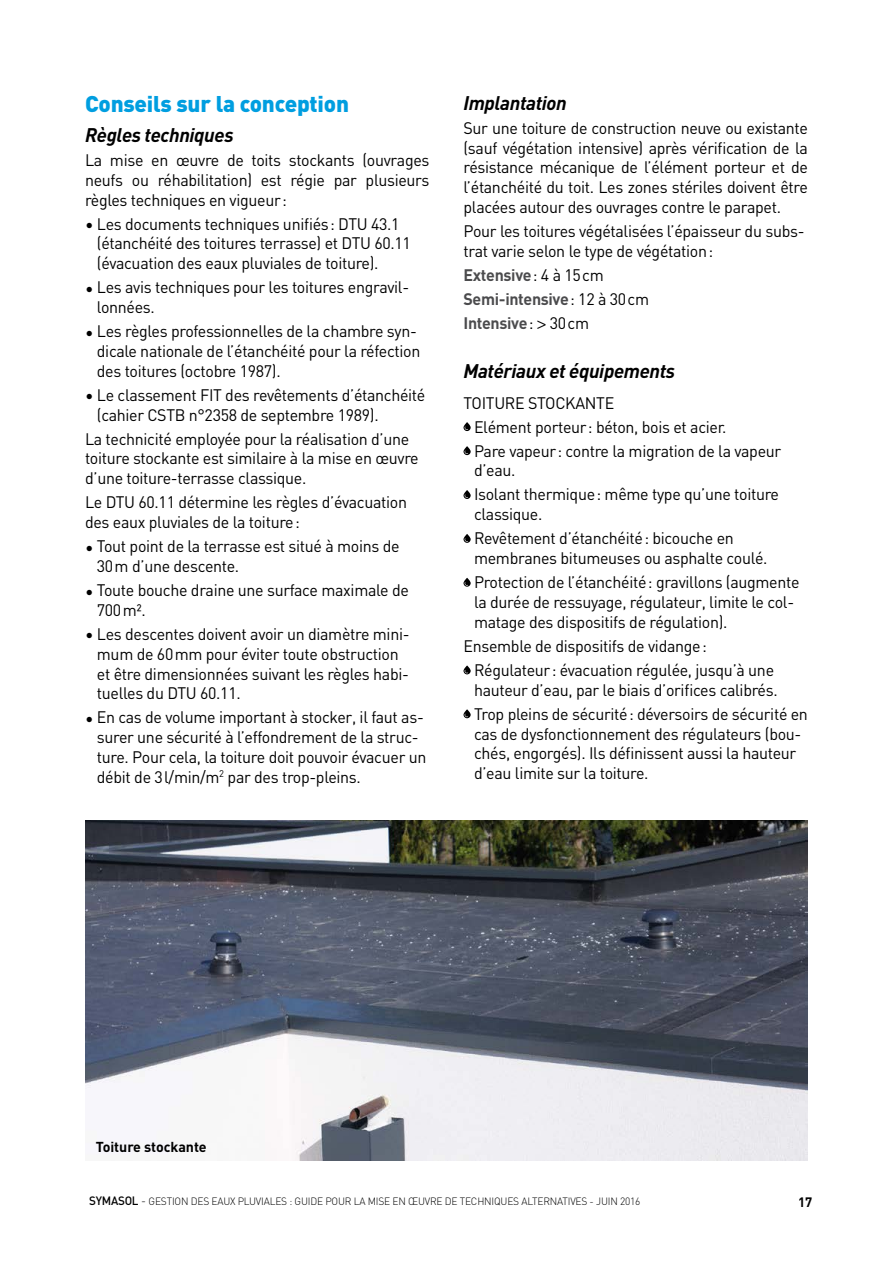
<style>
.page{position:relative;width:893px;height:1263px;background:#fff}
.page>*{position:absolute;margin:0;border:0;box-sizing:border-box;transform-origin:0 0}
.t1{font:900 22.5px "DIN";letter-spacing:-.01em;color:#009ee0}
.t2{font:italic 700 19.5px "DIN";letter-spacing:-.02em;color:#000}
.t3{font:16.5px/19.8px "DIN";letter-spacing:-.02em;color:#000}
.t4{font:700 16.5px/24px "DIN";letter-spacing:-.02em;color:#4b4b4d}
.t5{font:700 14.25px "DIN";letter-spacing:-.005em;color:#000}
.t6{font:700 13.5px "DIN";color:#000}
.t7{font:300 10.5px "DIN";letter-spacing:-.02em;color:#000}
.s1{font-weight:400;color:#000}
.s2{font-family:"Helvetica Neue";font-weight:400;color:#000}
.s3{font-weight:500;font-size:12px}
.s4{font-size:12px}
</style>
<div class="page">
<svg style="left:463px;top:422px;width:8px;height:9px"></svg>
<svg style="left:463px;top:446px;width:8px;height:9px"></svg>
<svg style="left:463px;top:490px;width:8px;height:9px"></svg>
<svg style="left:463px;top:534px;width:8px;height:9px"></svg>
<svg style="left:463px;top:578px;width:8px;height:9px"></svg>
<svg style="left:463px;top:665px;width:8px;height:9px"></svg>
<svg style="left:463px;top:709px;width:8px;height:9px"></svg>
<img style="left:85px;top:821px;width:723px;height:340px">
<h1 class="t1" style="left:85px;top:89px;width:265px">Conseils sur la conception</h1>
<p class="t2" style="left:85px;top:122px;width:150px">Règles techniques</p>
<p class="t3" style="left:85px;top:150px;width:346px;text-align:justify">La mise en œuvre de toits stockants (ouvrages neufs ou réhabilitation) est régie par plusieurs règles techniques en vigueur:</p>
<p class="t3" style="left:97px;top:213px;width:315px;text-indent:-12px">• Les documents techniques unifiés: DTU 43.1 (étanchéité des toitures terrasse) et DTU 60.11 (évacuation des eaux pluviales de toiture).</p>
<p class="t3" style="left:97px;top:277px;width:314px;text-indent:-12px">• Les avis techniques pour les toitures engravil&shy;lonnées.</p>
<p class="t3" style="left:97px;top:321px;width:325px;text-indent:-12px">• Les règles professionnelles de la chambre syn&shy;dicale nationale de l’étanchéité pour la réfection des toitures (octobre 1987).</p>
<p class="t3" style="left:97px;top:385px;width:330px;text-indent:-12px">• Le classement FIT des revêtements d’étanchéité (cahier CSTB n°2358 de septembre 1989).</p>
<p class="t3" style="left:85px;top:428px;width:335px">La technicité employée pour la réalisation d’une toiture stockante est similaire à la mise en œuvre d’une toiture-terrasse classique.</p>
<p class="t3" style="left:85px;top:492px;width:323px">Le DTU 60.11 détermine les règles d’évacuation des eaux pluviales de la toiture:</p>
<p class="t3" style="left:97px;top:536px;width:304px;text-indent:-12px">• Tout point de la terrasse est situé à moins de<br>30m d’une descente.</p>
<p class="t3" style="left:97px;top:580px;width:314px;text-indent:-12px">• Toute bouche draine une surface maximale de<br>700m².</p>
<p class="t3" style="left:97px;top:624px;width:314px;text-indent:-12px">• Les descentes doivent avoir un diamètre mini&shy;mum de 60mm pour éviter toute obstruction et être dimensionnées suivant les règles habi&shy;tuelles du DTU 60.11.</p>
<p class="t3" style="left:97px;top:707px;width:331px;text-indent:-12px">• En cas de volume important à stocker, il faut as&shy;surer une sécurité à l’effondrement de la struc&shy;ture. Pour cela, la toiture doit pouvoir évacuer un débit de 3l/min/m<sup>2</sup> par des trop-pleins.</p>
<p class="t2" style="left:463px;top:90px;width:105px">Implantation</p>
<p class="t3" style="left:463px;top:118px;width:346px;text-align:justify">Sur une toiture de construction neuve ou existante (sauf végétation intensive) après vérification de la résistance mécanique de l’élément porteur et de l’étanchéité du toit. Les zones stériles doivent être placées autour des ouvrages contre le parapet.</p>
<p class="t3" style="left:463px;top:221px;width:342px">Pour les toitures végétalisées l’épaisseur du subs&shy;trat varie selon le type de végétation:</p>
<p class="t4" style="left:463px;top:262px;width:187px">Extensive<span class="s1">: 4 à 15cm<br></span>Semi-intensive<span class="s1">: 12 à 30cm<br></span>Intensive<span class="s1">:</span> <span class="s2">&gt;</span> <span class="s1">30cm</span></p>
<p class="t2" style="left:463px;top:359px;width:213px">Matériaux et équipements</p>
<p class="t3" style="left:463px;top:392px;width:18px">Toiture</p>
<p class="t3" style="left:528px;top:392px;width:10px">stoc</p>
<p class="t3" style="left:474px;top:390px;width:309px;line-height:24px;text-indent:91px">kante<br>Elément porteur: béton, bois et acier.<br>Pare vapeur: contre la migration de la vapeur</p>
<p class="t3" style="left:474px;top:458px;width:307px;line-height:24px">d’eau.<br>Isolant thermique: même type qu’une toiture</p>
<p class="t3" style="left:474px;top:502px;width:261px;line-height:24px">classique.<br>Revêtement d’étanchéité: bicouche en</p>
<p class="t3" style="left:474px;top:546px;width:327px;line-height:24px">membranes bitumeuses ou asphalte coulé.<br>Protection de l’étanchéité: gravillons (augmente</p>
<p class="t3" style="left:474px;top:592px;width:322px">la durée de ressuyage, régulateur, limite le col&shy;matage des dispositifs de régulation).</p>
<p class="t3" style="left:474px;top:634px;width:302px;line-height:24px;text-indent:-11px">Ensemble de dispositifs de vidange:<br>Régulateur: évacuation régulée, jusqu’à une</p>
<p class="t3" style="left:474px;top:677px;width:335px;line-height:24px">hauteur d’eau, par le biais d’orifices calibrés.<br>Trop pleins de sécurité: déversoirs de sécurité en</p>
<p class="t3" style="left:474px;top:723px;width:329px">cas de dysfonctionnement des régulateurs (bou&shy;chés, engorgés). Ils définissent aussi la hauteur d’eau limite sur la toiture.</p>
<p class="t5" style="left:96px;top:1138px;width:113px">Toiture stockante</p>
<p class="t7" style="left:89px;top:1195px;width:518px"><span class="s3">SYMASOL</span> <span class="s4">-</span> GESTION DES EAUX PLUVIALES : G UIDE POUR LA MISE EN ŒUVRE DE TECHNIQUES ALTERNATIVES - JUIN</p>
<p class="t7" style="left:620px;top:1195px;width:22px">2016</p>
<p class="t6" style="left:798px;top:1193px;width:15px">17</p>
</div>
